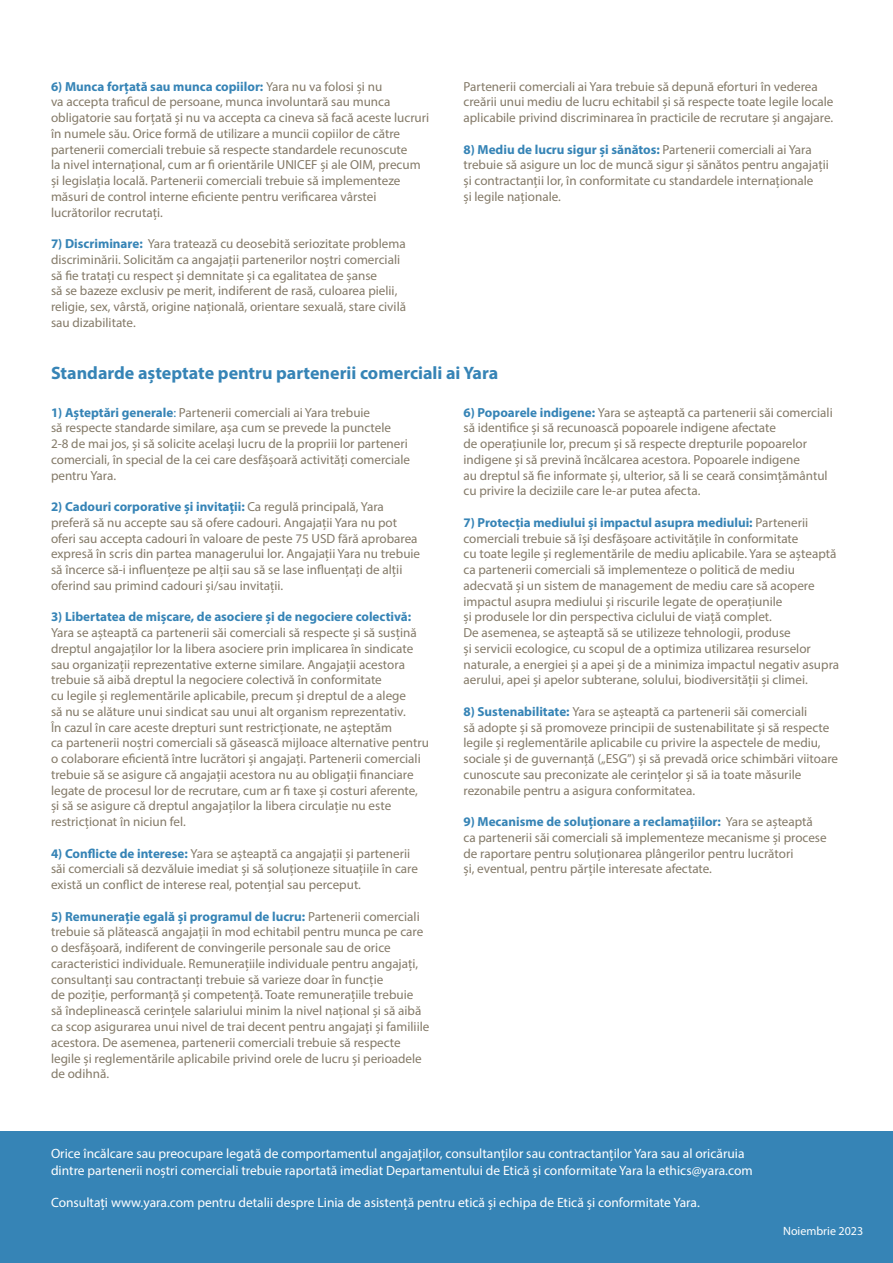
<style>
.page{position:relative;width:893px;height:1263px;background:#fff}
.page>*{position:absolute;margin:0;border:0;box-sizing:border-box;transform-origin:0 0}
.t1{font:700 18px "Myriad Pro";color:#3684b6}
.t2{font:13.5px/16.2px "Myriad Pro";color:#fff}
.t3{font:13.2px/15.8px "Myriad Pro";color:#847a68}
.t4{font:12px "Myriad Pro";color:#fff}
.s1{font-weight:700;color:#3684b6}
.s2{color:#3684b6}
</style>
<div class="page">
<div style="left:0;top:1131px;width:893px;height:132px;background:#3684b6"></div>
<p class="t3" style="left:51px;top:78px;width:380px"><span class="s1">6) Munca forțată sau munca copiilor:</span> Yara nu va folosi și nu<br>va accepta traficul de persoane, munca involuntară sau munca obligatorie sau forțată și nu va accepta ca cineva să facă aceste lucruri în numele său. Orice formă de utilizare a muncii copiilor de către partenerii comerciali trebuie să respecte standardele recunoscute<br>la nivel internațional, cum ar fi orientările UNICEF și ale OIM, precum și legislația locală. Partenerii comerciali trebuie să implementeze măsuri de control interne eficiente pentru verificarea vârstei lucrătorilor recrutați.</p>
<p class="t3" style="left:51px;top:236px;width:357px"><span class="s1">7) Discriminare:</span> Yara tratează cu deosebită seriozitate problema discriminării. Solicităm ca angajații partenerilor noștri comerciali să fie tratați cu respect și demnitate și ca egalitatea de șanse<br>să se bazeze exclusiv pe merit, indiferent de rasă, culoarea pielii, religie, sex, vârstă, origine națională, orientare sexuală, stare civilă sau dizabilitate.</p>
<p class="t3" style="left:463px;top:78px;width:372px">Partenerii comerciali ai Yara trebuie să depună eforturi în vederea creării unui mediu de lucru echitabil și să respecte toate legile locale aplicabile privind discriminarea în practicile de recrutare și angajare.</p>
<p class="t3" style="left:463px;top:141px;width:367px"><span class="s1">8) Mediu de lucru sigur și sănătos:</span> Partenerii comerciali ai Yara trebuie să asigure un loc de muncă sigur și sănătos pentru angajații și contractanții lor, în conformitate cu standardele internaționale<br>și legile naționale.</p>
<p class="t1" style="left:51px;top:361px;width:449px">Standarde așteptate pentru partenerii comerciali ai Yara</p>
<p class="t3" style="left:51px;top:404px;width:361px"><span class="s1">1) Așteptări generale</span><span class="s2">:</span> Partenerii comerciali ai Yara trebuie<br>să respecte standarde similare, așa cum se prevede la punctele 2-8 de mai jos, și să solicite același lucru de la propriii lor parteneri comerciali, în special de la cei care desfășoară activități comerciale pentru Yara.</p>
<p class="t3" style="left:51px;top:499px;width:371px"><span class="s1">2) Cadouri corporative și invitații:</span> Ca regulă principală, Yara preferă să nu accepte sau să ofere cadouri. Angajații Yara nu pot oferi sau accepta cadouri în valoare de peste 75 USD fără aprobarea expresă în scris din partea managerului lor. Angajații Yara nu trebuie să încerce să-i influențeze pe alții sau să se lase influențați de alții oferind sau primind cadouri și/sau invitații.</p>
<p class="t3" style="left:51px;top:609px;width:380px"><span class="s1">3) Libertatea de mișcare, de asociere și de negociere colectivă:<br></span>Yara se așteaptă ca partenerii săi comerciali să respecte și să susțină dreptul angajaților lor la libera asociere prin implicarea în sindicate sau organizații reprezentative externe similare. Angajații acestora trebuie să aibă dreptul la negociere colectivă în conformitate<br>cu legile și reglementările aplicabile, precum și dreptul de a alege<br>să nu se alăture unui sindicat sau unui alt organism reprezentativ.<br>În cazul în care aceste drepturi sunt restricționate, ne așteptăm<br>ca partenerii noștri comerciali să găsească mijloace alternative pentru o colaborare eficientă între lucrători și angajați. Partenerii comerciali trebuie să se asigure că angajații acestora nu au obligații financiare legate de procesul lor de recrutare, cum ar fi taxe și costuri aferente, și să se asigure că dreptul angajaților la libera circulație nu este restricționat în niciun fel.</p>
<p class="t3" style="left:51px;top:845px;width:368px"><span class="s1">4) Conflicte de interese:</span> Yara se așteaptă ca angajații și partenerii săi comerciali să dezvăluie imediat și să soluționeze situațiile în care există un conflict de interese real, potențial sau perceput.</p>
<p class="t3" style="left:51px;top:908px;width:380px"><span class="s1">5) Remunerație egală și programul de lucru:</span> Partenerii comerciali trebuie să plătească angajații în mod echitabil pentru munca pe care o desfășoară, indiferent de convingerile personale sau de orice caracteristici individuale. Remunerațiile individuale pentru angajați, consultanți sau contractanți trebuie să varieze doar în funcție<br>de poziție, performanță și competență. Toate remunerațiile trebuie<br>să îndeplinească cerințele salariului minim la nivel național și să aibă ca scop asigurarea unui nivel de trai decent pentru angajați și familiile acestora. De asemenea, partenerii comerciali trebuie să respecte legile și reglementările aplicabile privind orele de lucru și perioadele de odihnă.</p>
<p class="t3" style="left:463px;top:404px;width:371px"><span class="s1">6) Popoarele indigene:</span> Yara se așteaptă ca partenerii săi comerciali să identifice și să recunoască popoarele indigene afectate<br>de operațiunile lor, precum și să respecte drepturile popoarelor indigene și să prevină încălcarea acestora. Popoarele indigene<br>au dreptul să fie informate și, ulterior, să li se ceară consimțământul cu privire la deciziile care le-ar putea afecta.</p>
<p class="t3" style="left:463px;top:514px;width:377px"><span class="s1">7) Protecția mediului și impactul asupra mediului:</span> Partenerii comerciali trebuie să își desfășoare activitățile în conformitate<br>cu toate legile și reglementările de mediu aplicabile. Yara se așteaptă ca partenerii comerciali să implementeze o politică de mediu adecvată și un sistem de management de mediu care să acopere impactul asupra mediului și riscurile legate de operațiunile<br>și produsele lor din perspectiva ciclului de viață complet.<br>De asemenea, se așteaptă să se utilizeze tehnologii, produse<br>și servicii ecologice, cu scopul de a optimiza utilizarea resurselor naturale, a energiei și a apei și de a minimiza impactul negativ asupra aerului, apei și apelor subterane, solului, biodiversității și climei.</p>
<p class="t3" style="left:463px;top:703px;width:376px"><span class="s1">8) Sustenabilitate:</span> Yara se așteaptă ca partenerii săi comerciali<br>să adopte și să promoveze principii de sustenabilitate și să respecte legile și reglementările aplicabile cu privire la aspectele de mediu, sociale și de guvernanță („ESG”) și să prevadă orice schimbări viitoare cunoscute sau preconizate ale cerințelor și să ia toate măsurile rezonabile pentru a asigura conformitatea.</p>
<p class="t3" style="left:463px;top:814px;width:365px"><span class="s1">9) Mecanisme de soluționare a reclamațiilor:</span> Yara se așteaptă ca partenerii săi comerciali să implementeze mecanisme și procese de raportare pentru soluționarea plângerilor pentru lucrători<br>și, eventual, pentru părțile interesate afectate.</p>
<p class="t2" style="left:51px;top:1145px;width:703px">Orice încălcare sau preocupare legată de comportamentul angajaților, consultanților sau contractanților Yara sau al oricăruia dintre partenerii noștri comerciali trebuie raportată imediat Departamentului de Etică și conformitate Yara la ethics@yara.com</p>
<p class="t2" style="left:51px;top:1194px;width:650px">Consultați www.yara.com pentru detalii despre Linia de asistență pentru etică și echipa de Etică și conformitate Yara.</p>
<p class="t4" style="left:783px;top:1224px;width:82px">Noiembrie 2023</p>
</div>
